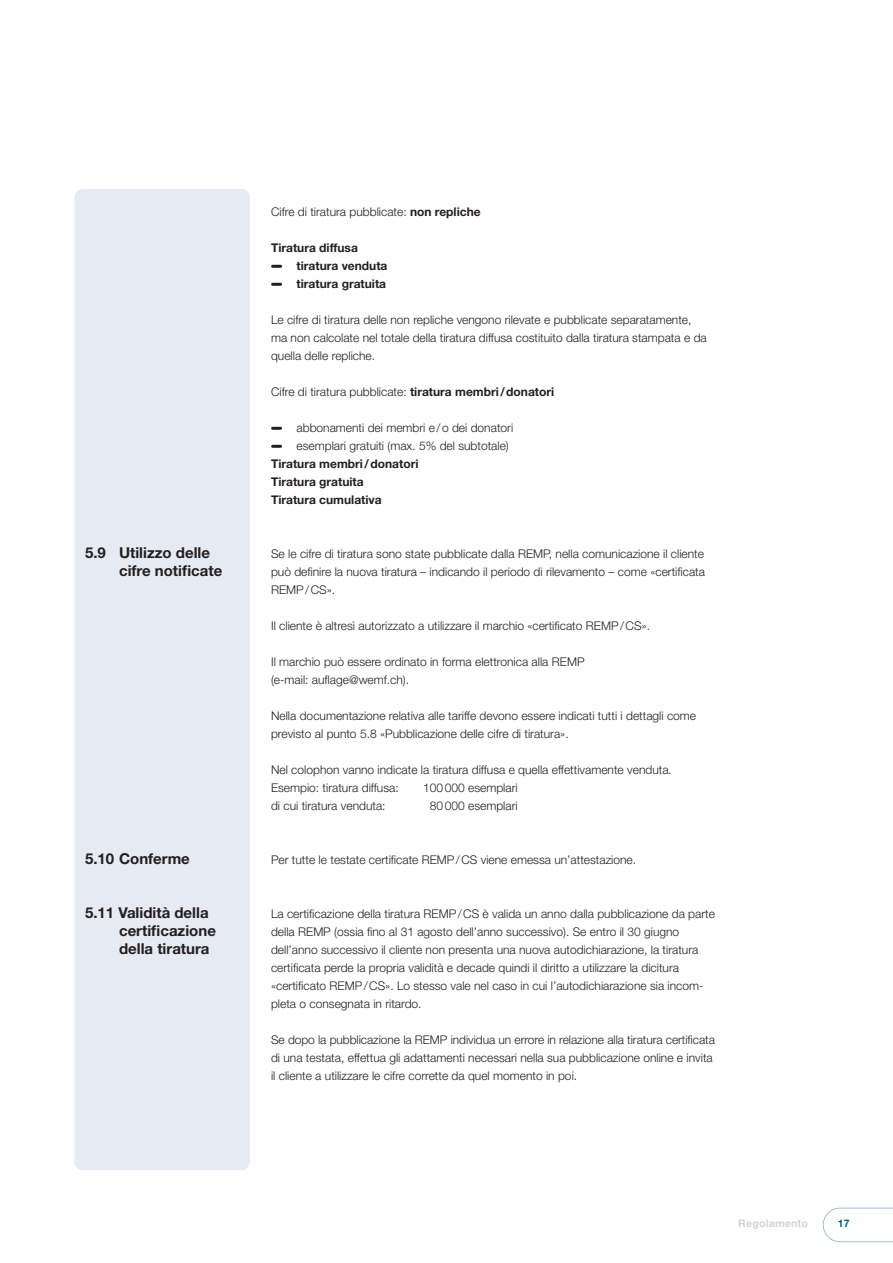
<style>
.page{position:relative;width:893px;height:1263px;background:#fff}
.page>*{position:absolute;margin:0;border:0;box-sizing:border-box;transform-origin:0 0}
.t1{font:700 15px/18px "Helvetica Neue LT Std";color:#231f20}
.t2{font:300 12px/18px "Helvetica Neue LT Std";color:#231f20}
.t3{font:700 12px/18px "Helvetica Neue LT Std";color:#231f20}
.t4{font:700 10.5px "Helvetica Neue LT Std";letter-spacing:.025em;color:#d1d2d4}
.t5{font:700 10.5px "Helvetica Neue LT Std";color:#005b97}
.s1{font-weight:700}
</style>
<div class="page">
<svg style="left:823px;top:1208px;width:70px;height:34px"></svg>
<div style="left:74px;top:189px;width:176px;height:981px;background:#e5eaf3;border-radius:9px"></div>
<svg style="left:273px;top:265px;width:8px;height:3px"></svg>
<svg style="left:273px;top:283px;width:8px;height:3px"></svg>
<svg style="left:273px;top:427px;width:8px;height:3px"></svg>
<svg style="left:273px;top:445px;width:8px;height:3px"></svg>
<p class="t2" style="left:271px;top:202px;width:211px">Cifre di tiratura pubblicate: <span class="s1">non repliche</span></p>
<p class="t3" style="left:297px;top:238px;width:92px;text-indent:-26px">Tiratura diffusa tiratura venduta tiratura gratuita</p>
<p class="t2" style="left:271px;top:310px;width:437px">Le cifre di tiratura delle non repliche vengono rilevate e pubblicate separatamente, ma non calcolate nel totale della tiratura diffusa costituito dalla tiratura stampata e da quella delle repliche.</p>
<p class="t2" style="left:271px;top:382px;width:285px">Cifre di tiratura pubblicate: <span class="s1">tiratura membri / donatori</span></p>
<p class="t2" style="left:297px;top:418px;width:218px">abbonamenti dei membri e / o dei donatori esemplari gratuiti (max. 5% del subtotale)</p>
<p class="t3" style="left:271px;top:454px;width:149px">Tiratura membri / donatori<br>Tiratura gratuita<br>Tiratura cumulativa</p>
<p class="t1" style="left:119px;top:543px;width:105px;text-indent:-34px">5.9 Utilizzo delle cifre notificate</p>
<p class="t2" style="left:271px;top:544px;width:435px;text-align:justify">Se le cifre di tiratura sono state pubblicate dalla REMP, nella comunicazione il cliente può definire la nuova tiratura – indicando il periodo di rilevamento – come «certificata REMP / CS».</p>
<p class="t2" style="left:271px;top:616px;width:380px">Il cliente è altresì autorizzato a utilizzare il marchio «certificato REMP / CS».</p>
<p class="t2" style="left:271px;top:652px;width:315px">Il marchio può essere ordinato in forma elettronica alla REMP (e-mail: auflage@wemf.ch).</p>
<p class="t2" style="left:271px;top:706px;width:427px">Nella documentazione relativa alle tariffe devono essere indicati tutti i dettagli come previsto al punto 5.8 «Pubblicazione delle cifre di tiratura».</p>
<p class="t2" style="left:271px;top:760px;width:402px">Nel colophon vanno indicate la tiratura diffusa e quella effettivamente venduta.<br>Esempio: tiratura diffusa:</p>
<p class="t2" style="left:423px;top:778px;width:96px">100 000 esemplari</p>
<p class="t2" style="left:271px;top:796px;width:116px">di cui tiratura venduta:</p>
<p class="t2" style="left:430px;top:796px;width:89px">80 000 esemplari</p>
<p class="t1" style="left:85px;top:849px;width:106px">5.10 Conferme</p>
<p class="t2" style="left:271px;top:850px;width:367px">Per tutte le testate certificate REMP / CS viene emessa un’attestazione.</p>
<p class="t1" style="left:119px;top:903px;width:98px;text-indent:-34px">5.11 Validità della certificazione della tiratura</p>
<p class="t2" style="left:271px;top:904px;width:445px">La certificazione della tiratura REMP / CS è valida un anno dalla pubblicazione da parte della REMP (ossia fino al 31 agosto dell’anno successivo). Se entro il 30 giugno dell’anno successivo il cliente non presenta una nuova autodichiarazione, la tiratura certificata perde la propria validità e decade quindi il diritto a utilizzare la dicitura «certificato REMP / CS». Lo stesso vale nel caso in cui l’autodichiarazione sia incom&shy;pleta o consegnata in ritardo.</p>
<p class="t2" style="left:271px;top:1030px;width:445px">Se dopo la pubblicazione la REMP individua un errore in relazione alla tiratura certificata di una testata, effettua gli adattamenti necessari nella sua pubblicazione online e invita il cliente a utilizzare le cifre corrette da quel momento in poi.</p>
<p class="t4" style="left:738px;top:1217px;width:71px">Regolamento</p>
<p class="t5" style="left:838px;top:1217px;width:13px">17</p>
</div>
